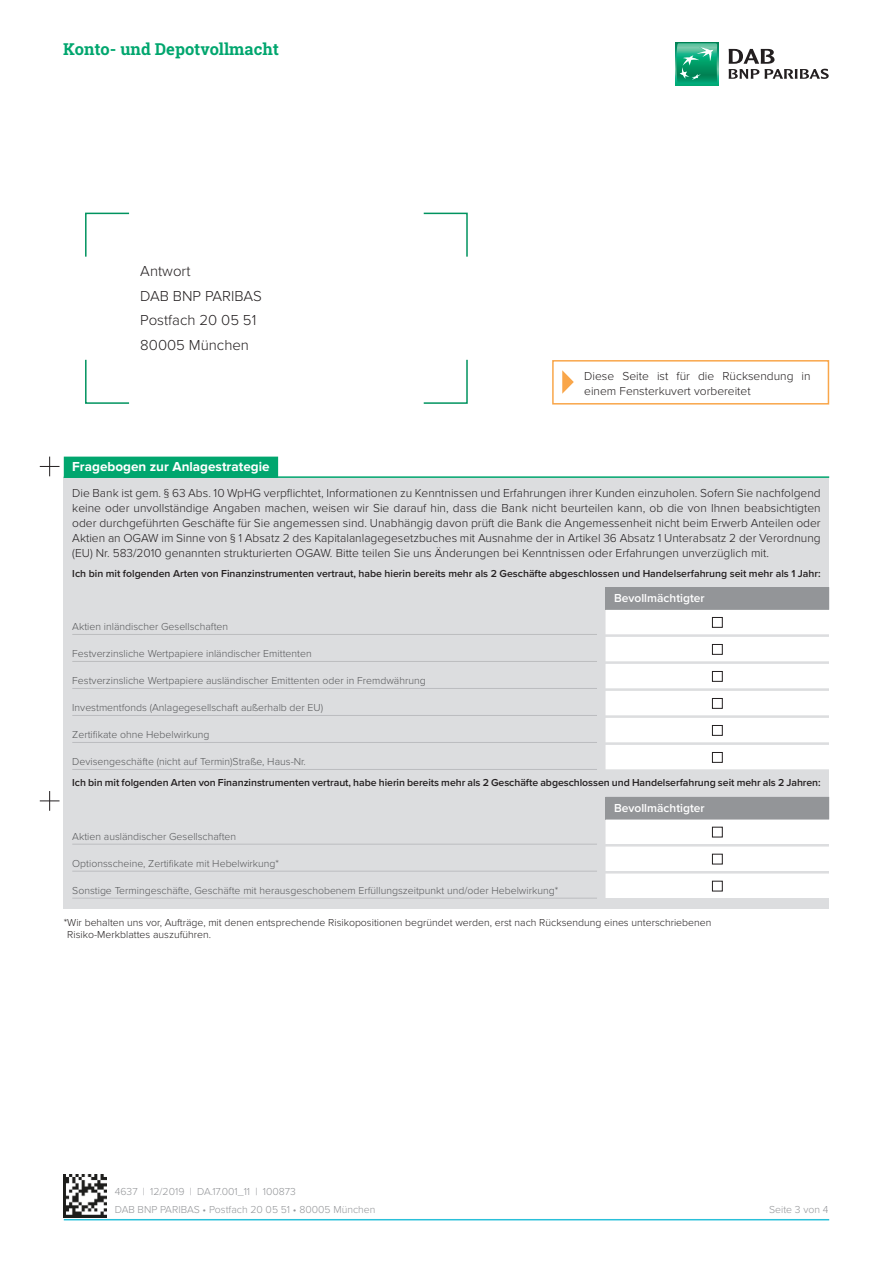
<style>
.page{position:relative;width:893px;height:1263px;background:#fff}
.page>*{position:absolute;margin:0;border:0;box-sizing:border-box;transform-origin:0 0}
.t1{font:700 16.5px "Roboto Slab";color:#00a66e}
.t2{font:300 15px/24.3px "Proxima Nova";color:#231f20}
.t3{font:700 13.5px "Proxima Nova";color:#fff}
.t4{font:300 12px/15px "Proxima Nova";color:#231f20}
.t5{font:600 12px "Proxima Nova";color:#fff}
.t6{font:300 10.5px "Proxima Nova";color:#57585a}
.t7{font:600 10.5px "Proxima Nova";letter-spacing:-.005em;color:#231f20}
.t8{font:300 10.5px/12.6px "Proxima Nova";color:#231f20}
.t9{font:300 10.5px/18px "Proxima Nova";color:#939598}
</style>
<div class="page">
<div style="left:64px;top:477px;width:765px;height:432px;background:#dcdddf"></div>
<hr style="left:64px;top:476px;width:765px;height:2px;background:#00a66e">
<div style="left:64px;top:457px;width:214px;height:21px;background:#00a66e"></div>
<svg style="left:675px;top:43px;width:43px;height:42px"></svg>
<svg style="left:676px;top:43px;width:41px;height:41px;background:#2bab81"></svg>
<svg style="left:729px;top:49px;width:100px;height:30px"></svg>
<hr style="left:64px;top:1219px;width:765px;height:1px;background:#29c0da">
<img style="left:64px;top:1175px;width:42px;height:42px">
<div style="left:552px;top:360px;width:277px;height:45px;border:2px solid #f9a64a"></div>
<div style="left:605px;top:587px;width:224px;height:23px;background:#939598"></div>
<div style="left:605px;top:610px;width:224px;height:24px;background:#fff"></div>
<div style="left:605px;top:637px;width:224px;height:24px;background:#fff"></div>
<div style="left:605px;top:664px;width:224px;height:24px;background:#fff"></div>
<div style="left:605px;top:691px;width:224px;height:24px;background:#fff"></div>
<div style="left:605px;top:718px;width:224px;height:24px;background:#fff"></div>
<div style="left:605px;top:745px;width:224px;height:24px;background:#fff"></div>
<div style="left:712px;top:617px;width:11px;height:11px;border:1px solid #231f20"></div>
<div style="left:712px;top:644px;width:11px;height:11px;border:1px solid #231f20"></div>
<div style="left:712px;top:671px;width:11px;height:11px;border:1px solid #231f20"></div>
<div style="left:712px;top:698px;width:11px;height:11px;border:1px solid #231f20"></div>
<div style="left:712px;top:725px;width:11px;height:11px;border:1px solid #231f20"></div>
<div style="left:712px;top:752px;width:11px;height:11px;border:1px solid #231f20"></div>
<hr style="left:72px;top:634px;width:525px;height:1px;background:#bcbdc0">
<hr style="left:72px;top:661px;width:525px;height:1px;background:#bcbdc0">
<hr style="left:72px;top:688px;width:525px;height:1px;background:#bcbdc0">
<hr style="left:72px;top:715px;width:525px;height:1px;background:#bcbdc0">
<hr style="left:72px;top:742px;width:525px;height:1px;background:#bcbdc0">
<hr style="left:72px;top:769px;width:525px;height:1px;background:#bcbdc0">
<div style="left:605px;top:797px;width:224px;height:22px;background:#939598"></div>
<div style="left:605px;top:819px;width:224px;height:25px;background:#fff"></div>
<div style="left:605px;top:846px;width:224px;height:25px;background:#fff"></div>
<div style="left:605px;top:873px;width:224px;height:25px;background:#fff"></div>
<div style="left:712px;top:827px;width:11px;height:10px;border:1px solid #231f20"></div>
<div style="left:712px;top:854px;width:11px;height:10px;border:1px solid #231f20"></div>
<div style="left:712px;top:881px;width:11px;height:10px;border:1px solid #231f20"></div>
<hr style="left:72px;top:844px;width:525px;height:1px;background:#bcbdc0">
<hr style="left:72px;top:871px;width:525px;height:1px;background:#bcbdc0">
<hr style="left:72px;top:898px;width:525px;height:1px;background:#bcbdc0">
<svg style="left:85px;top:212px;width:45px;height:45px"></svg>
<svg style="left:423px;top:212px;width:45px;height:45px"></svg>
<svg style="left:423px;top:359px;width:45px;height:45px"></svg>
<svg style="left:85px;top:359px;width:45px;height:45px"></svg>
<svg style="left:562px;top:370px;width:12px;height:24px"></svg>
<svg style="left:40px;top:457px;width:20px;height:19px"></svg>
<svg style="left:40px;top:791px;width:20px;height:20px"></svg>
<h1 class="t1" style="left:63px;top:38px;width:217px">Konto- und Depotvollmacht</h1>
<p class="t2" style="left:140px;top:259px;width:123px">Antwort<br>DAB BNP PARIBAS<br>Postfach 20 05 51<br>80005 München</p>
<p class="t3" style="left:72px;top:459px;width:199px">Fragebogen zur Anlagestrategie</p>
<p class="t4" style="left:584px;top:368px;width:228px">Diese Seite ist für die Rücksendung in einem Fensterkuvert vorbereitet</p>
<p class="t4" style="left:72px;top:485px;width:750px;text-align:justify">Die Bank ist gem. § 63 Abs. 10 WpHG verpflichtet, Informationen zu Kenntnissen und Erfahrungen ihrer Kunden einzuholen. Sofern Sie nachfolgend keine oder unvollständige Angaben machen, weisen wir Sie darauf hin, dass die Bank nicht beurteilen kann, ob die von Ihnen beabsichtigten oder durchgeführten Geschäfte für Sie angemessen sind. Unabhängig davon prüft die Bank die Angemessenheit nicht beim Erwerb Anteilen oder Aktien an OGAW im Sinne von § 1 Absatz 2 des Kapitalanlagegesetzbuches mit Ausnahme der in Artikel 36 Absatz 1 Unterabsatz 2 der Verordnung (EU) Nr. 583/2010 genannten strukturierten OGAW. Bitte teilen Sie uns Änderungen bei Kenntnissen oder Erfahrungen unverzüglich mit.</p>
<p class="t7" style="left:72px;top:567px;width:750px">Ich bin mit folgenden Arten von Finanzinstrumenten vertraut, habe hierin bereits mehr als 2 Geschäfte abgeschlossen und Handelserfahrung seit mehr als 1 Jahr:</p>
<p class="t6" style="left:72px;top:620px;width:157px">Aktien inländischer Gesellschaften</p>
<p class="t6" style="left:72px;top:647px;width:241px">Festverzinsliche Wertpapiere inländischer Emittenten</p>
<p class="t6" style="left:72px;top:674px;width:355px">Festverzinsliche Wertpapiere ausländischer Emittenten oder in Fremdwährung</p>
<p class="t6" style="left:72px;top:701px;width:252px">Investmentfonds (Anlagegesellschaft außerhalb der EU)</p>
<p class="t6" style="left:72px;top:728px;width:139px">Zertifikate ohne Hebelwirkung</p>
<p class="t6" style="left:72px;top:755px;width:235px">Devisengeschäfte (nicht auf Termin)Straße, Haus-Nr.</p>
<p class="t5" style="left:614px;top:591px;width:92px">Bevollmächtigter</p>
<p class="t7" style="left:72px;top:776px;width:750px">Ich bin mit folgenden Arten von Finanzinstrumenten vertraut, habe hierin bereits mehr als 2 Geschäfte abgeschlossen und Handelserfahrung seit mehr als 2 Jahren:</p>
<p class="t6" style="left:72px;top:830px;width:165px">Aktien ausländischer Gesellschaften</p>
<p class="t6" style="left:72px;top:857px;width:208px">Optionsscheine, Zertifikate mit Hebelwirkung*</p>
<p class="t6" style="left:72px;top:884px;width:487px">Sonstige Termingeschäfte, Geschäfte mit herausgeschobenem Erfüllungszeitpunkt und/oder Hebelwirkung*</p>
<p class="t5" style="left:614px;top:801px;width:92px">Bevollmächtigter</p>
<p class="t8" style="left:67px;top:916px;width:646px;text-indent:-4px">*Wir behalten uns vor, Aufträge, mit denen entsprechende Risikopositionen begründet werden, erst nach Rücksendung eines unterschriebenen<br>Risiko-Merkblattes auszuführen.</p>
<p class="t9" style="left:115px;top:1182px;width:262px">4637 | 12/2019 | DA.17.001_11 | 100873<br>DAB BNP PARIBAS • Postfach 20 05 51 • 80005 München</p>
<p class="t9" style="left:769px;top:1200px;width:61px">Seite 3 von 4</p>
</div>
